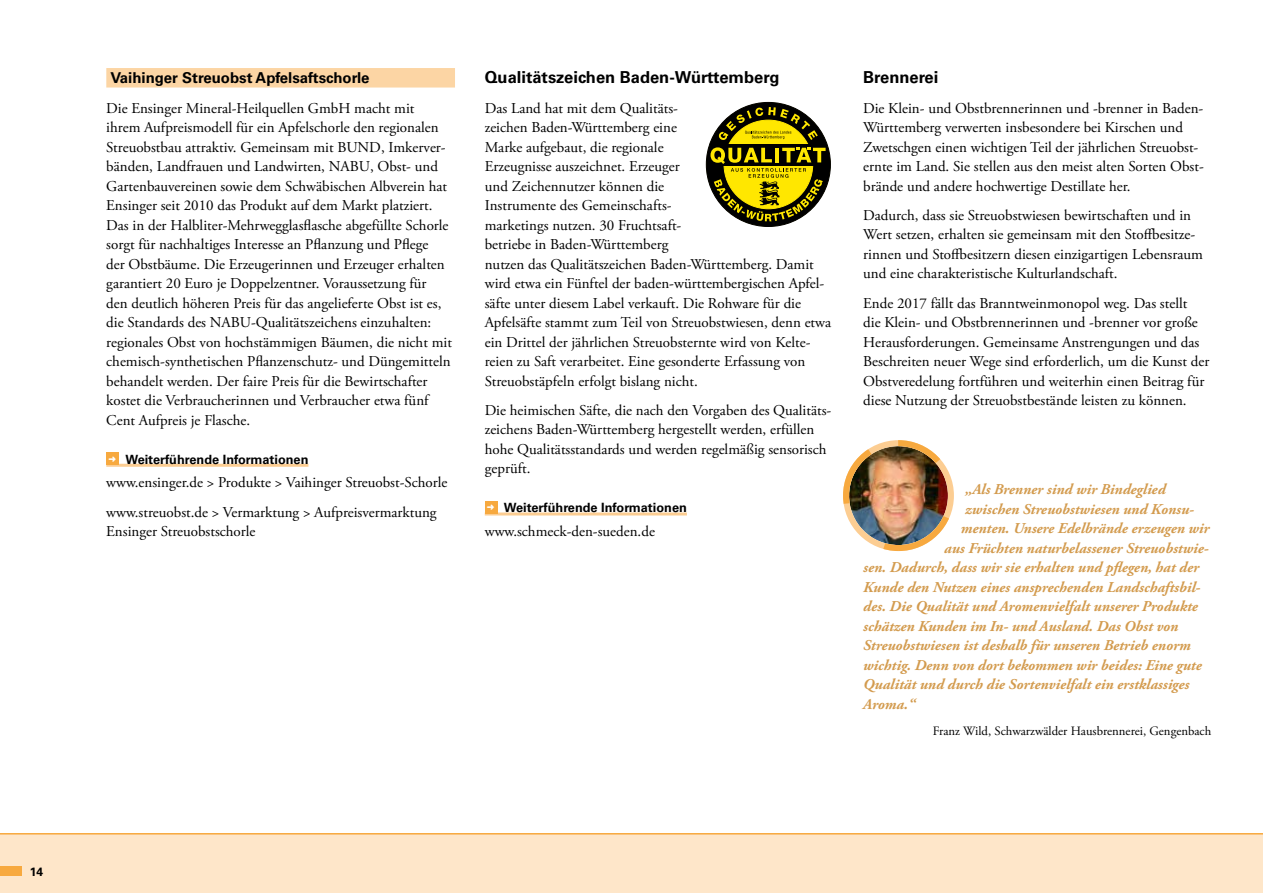
<style>
.page{position:relative;width:1263px;height:893px;background:#fff}
.page>*{position:absolute;margin:0;border:0;box-sizing:border-box;transform-origin:0 0}
.t1{font:700 16.5px "Univers LT";color:#000}
.t2{font:15px/19.5px "Adobe Garamond Pro";color:#000}
.t3{font:italic 700 15px "Adobe Garamond Pro";color:#d39b4e}
.t4{font:700 15px "Univers LT";color:#000}
.t5{font:700 12.75px "Univers LT";color:#000}
.t6{font:12.75px "Adobe Garamond Pro";color:#000}
.t7{font:700 12px "Univers LT";color:#000}
.s1{color:#fff}
</style>
<div class="page">
<div style="left:106px;top:68px;width:349px;height:20px;background:#fcd5a4"></div>
<hr style="left:106px;top:464px;width:202px;height:3px;background:#fccd92">
<div style="left:106px;top:452px;width:13px;height:13px;background:#f7a93f"></div>
<hr style="left:485px;top:512px;width:202px;height:3px;background:#fccd92">
<div style="left:485px;top:501px;width:12px;height:13px;background:#f7a93f"></div>
<div style="left:0;top:833px;width:1263px;height:60px;background:#fee6c9"></div>
<hr style="left:0;top:833px;width:1263px;height:1px;background:#f7a93f">
<div style="left:706px;top:102px;width:124px;height:124px;background:#000;border-radius:50%"></div>
<div style="left:724px;top:120px;width:89px;height:89px;background:#ffe700;border-radius:50%"></div>
<div style="left:715px;top:144px;width:106px;height:22px;background:#000"></div>
<svg style="left:718px;top:107px;width:100px;height:34px"></svg>
<svg style="left:710px;top:147px;width:115px;height:74px"></svg>
<img style="left:849px;top:446px;width:99px;height:99px;border-radius:49px">
<div style="left:843px;top:440px;width:111px;height:111px;border:6px dashed #f7a93f;border-radius:50%"></div>
<div style="left:0;top:867px;width:21px;height:9px;background:#f7a93f"></div>
<p class="t7" style="left:30px;top:864px;width:15px">14</p>
<p class="t4" style="left:111px;top:69px;width:260px">Vaihinger Streuobst Apfelsaftschorle</p>
<p class="t2" style="left:106px;top:99px;width:347px">Die Ensinger Mineral-Heilquellen GmbH macht mit ihrem Aufpreismodell für ein Apfelschorle den regionalen Streuobstbau attraktiv. Gemeinsam mit BUND, Imkerver&shy;bänden, Landfrauen und Landwirten, NABU, Obst- und Gartenbauvereinen sowie dem Schwäbischen Albverein hat Ensinger seit 2010 das Produkt auf dem Markt platziert.<br>Das in der Halbliter-Mehrwegglasflasche abgefüllte Schorle sorgt für nachhaltiges Interesse an Pflanzung und Pflege<br>der Obstbäume. Die Erzeugerinnen und Erzeuger erhalten garantiert 20 Euro je Doppelzentner. Voraussetzung für<br>den deutlich höheren Preis für das angelieferte Obst ist es, die Standards des NABU-Qualitätszeichens einzuhalten: regionales Obst von hochstämmigen Bäumen, die nicht mit chemisch-synthetischen Pflanzenschutz- und Düngemitteln behandelt werden. Der faire Preis für die Bewirtschafter kostet die Verbraucherinnen und Verbraucher etwa fünf Cent Aufpreis je Flasche.</p>
<p class="t5" style="left:109px;top:452px;width:201px"><span class="s1">➜</span> Weiterführende Informationen</p>
<p class="t2" style="left:106px;top:468px;width:343px;line-height:29.2px">www.ensinger.de &gt; Produkte &gt; Vaihinger Streuobst-Schorle www.streuobst.de &gt; Vermarktung &gt; Aufpreisvermarktung</p>
<p class="t2" style="left:106px;top:522px;width:151px">Ensinger Streuobstschorle</p>
<p class="t1" style="left:485px;top:68px;width:296px">Qualitätszeichen Baden-Württemberg</p>
<p class="t2" style="left:485px;top:99px;width:348px">Das Land hat mit dem Qualitäts-<br>zeichen Baden-Württemberg eine<br>Marke aufgebaut, die regionale<br>Erzeugnisse auszeichnet. Erzeuger<br>und Zeichennutzer können die<br>Instrumente des Gemeinschafts-<br>marketings nutzen. 30 Fruchtsaft-<br>betriebe in Baden-Württemberg<br>nutzen das Qualitätszeichen Baden-Württemberg. Damit wird etwa ein Fünftel der baden-württembergischen Apfel&shy;säfte unter diesem Label verkauft. Die Rohware für die Apfelsäfte stammt zum Teil von Streuobstwiesen, denn etwa ein Drittel der jährlichen Streuobsternte wird von Kelte&shy;reien zu Saft verarbeitet. Eine gesonderte Erfassung von Streuobstäpfeln erfolgt bislang nicht.</p>
<p class="t2" style="left:485px;top:401px;width:348px">Die heimischen Säfte, die nach den Vorgaben des Qualitäts&shy;zeichens Baden-Württemberg hergestellt werden, erfüllen hohe Qualitätsstandards und werden regelmäßig sensorisch geprüft.</p>
<p class="t5" style="left:487px;top:500px;width:201px"><span class="s1">➜</span> Weiterführende Informationen</p>
<p class="t2" style="left:485px;top:522px;width:172px">www.schmeck-den-sueden.de</p>
<p class="t1" style="left:863px;top:68px;width:77px">Brennerei</p>
<p class="t2" style="left:863px;top:99px;width:342px">Die Klein- und Obstbrennerinnen und -brenner in Baden-Württemberg verwerten insbesondere bei Kirschen und Zwetschgen einen wichtigen Teil der jährlichen Streuobst&shy;ernte im Land. Sie stellen aus den meist alten Sorten Obst&shy;brände und andere hochwertige Destillate her.</p>
<p class="t2" style="left:863px;top:206px;width:341px">Dadurch, dass sie Streuobstwiesen bewirtschaften und in Wert setzen, erhalten sie gemeinsam mit den Stoffbesitze&shy;rinnen und Stoffbesitzern diesen einzigartigen Lebensraum und eine charakteristische Kulturlandschaft.</p>
<p class="t2" style="left:863px;top:294px;width:348px">Ende 2017 fällt das Branntweinmonopol weg. Das stellt<br>die Klein- und Obstbrennerinnen und -brenner vor große Herausforderungen. Gemeinsame Anstrengungen und das Beschreiten neuer Wege sind erforderlich, um die Kunst der Obstveredelung fortführen und weiterhin einen Beitrag für diese Nutzung der Streuobstbestände leisten zu können.</p>
<p class="t3" style="left:965px;top:481px;width:202px">„Als Brenner sind wir Bindeglied</p>
<p class="t3" style="left:965px;top:500px;width:230px">zwischen Streuobstwiesen und Konsu-</p>
<p class="t3" style="left:961px;top:520px;width:250px">menten. Unsere Edelbrände erzeugen wir</p>
<p class="t3" style="left:944px;top:539px;width:266px">aus Früchten naturbelassener Streuobstwie-</p>
<p class="t3" style="left:863px;top:559px;width:337px">sen. Dadurch, dass wir sie erhalten und pflegen, hat der</p>
<p class="t3" style="left:863px;top:578px;width:339px">Kunde den Nutzen eines ansprechenden Landschaftsbil-</p>
<p class="t3" style="left:863px;top:598px;width:336px">des. Die Qualität und Aromenvielfalt unserer Produkte</p>
<p class="t3" style="left:863px;top:617px;width:317px">schätzen Kunden im In- und Ausland. Das Obst von</p>
<p class="t3" style="left:863px;top:637px;width:329px">Streuobstwiesen ist deshalb für unseren Betrieb enorm</p>
<p class="t3" style="left:863px;top:656px;width:340px">wichtig. Denn von dort bekommen wir beides: Eine gute</p>
<p class="t3" style="left:863px;top:676px;width:328px">Qualität und durch die Sortenvielfalt ein erstklassiges</p>
<p class="t3" style="left:863px;top:695px;width:53px">Aroma.“</p>
<p class="t6" style="left:933px;top:723px;width:280px">Franz Wild, Schwarzwälder Hausbrennerei, Gengenbach</p>
</div>
